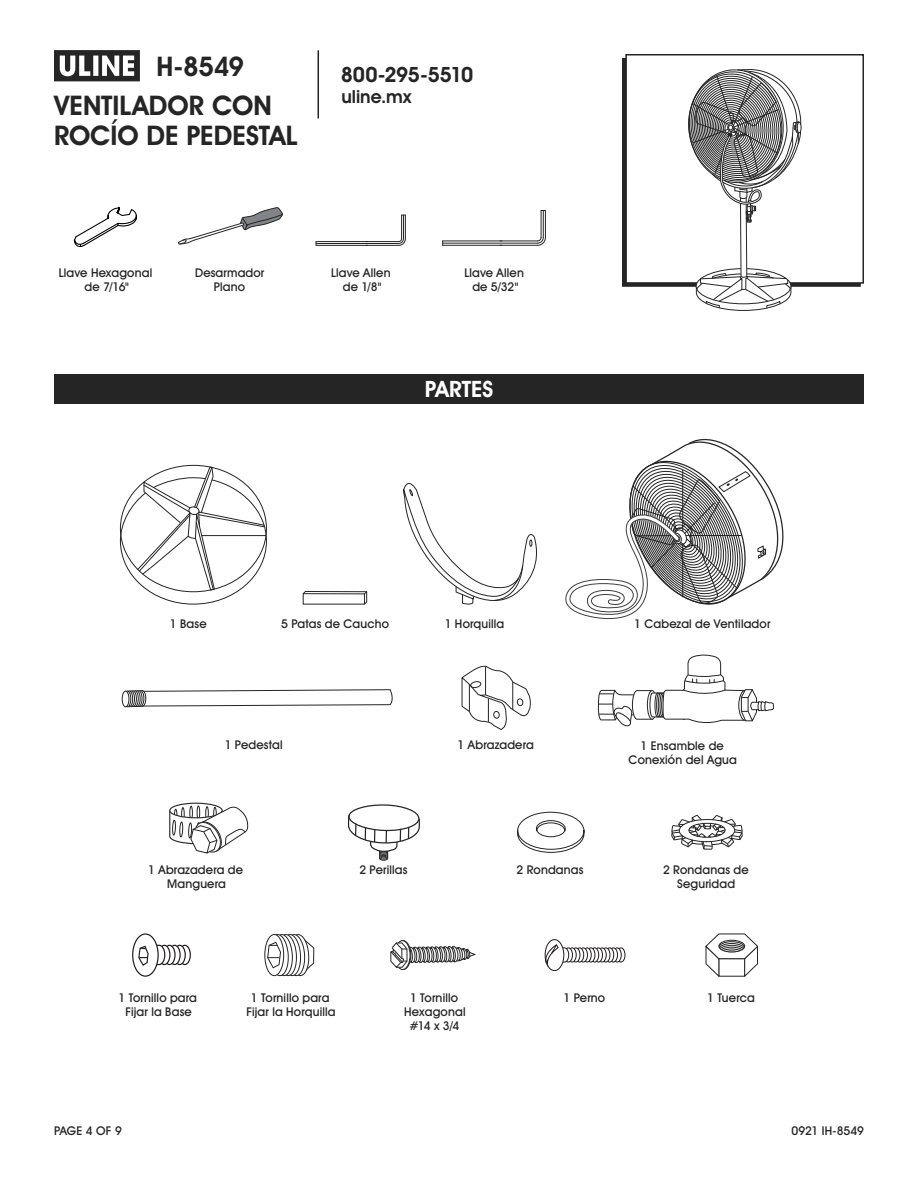
<style>
.page{position:relative;width:918px;height:1188px;background:#fff}
.page>*{position:absolute;margin:0;border:0;box-sizing:border-box;transform-origin:0 0}
.Page_Head{font:700 27px/30px "Uline Two Knine";color:#252525}
._2_HEADING_REVERSE{font:700 22.5px "Uline Two Knine";color:#fff}
.Page_Head__Phone_Num{font:700 21px "Uline Two Knine";letter-spacing:-.02em;color:#252525}
.Page_Head__web_addre{font:700 18px "Uline Two Knine";color:#252525}
._1_BODY__8pt{font:12px/14.4px "Uline Two Knine";letter-spacing:.015em;color:#252525;text-align:center}
._1_BODY__8pt-2{font:12px "Uline Two Knine";letter-spacing:-.005em;color:#252525}
.s1{font-weight:700}
</style>
<div class="page">
<hr style="left:318px;top:50px;width:1px;height:68px;background:#252525">
<svg style="left:54px;top:50px;width:86px;height:31px"></svg>
<div style="left:54px;top:374px;width:810px;height:30px;background:#252525"></div>
<div style="left:625px;top:54px;width:239px;height:230px;border:2px solid #252525"></div>
<svg style="left:683px;top:69px;width:119px;height:242px"></svg>
<svg style="left:74px;top:207px;width:63px;height:40px"></svg>
<svg style="left:178px;top:207px;width:105px;height:37px"></svg>
<svg style="left:398px;top:215px;width:8px;height:31px"></svg>
<hr style="left:316px;top:243px;width:83px;height:1px;background:#252525">
<hr style="left:316px;top:241px;width:83px;height:1px;background:#252525">
<hr style="left:316px;top:245px;width:83px;height:1px;background:#252525">
<svg style="left:537px;top:210px;width:9px;height:36px"></svg>
<hr style="left:443px;top:243px;width:95px;height:1px;background:#252525">
<hr style="left:443px;top:241px;width:95px;height:1px;background:#252525">
<hr style="left:443px;top:245px;width:95px;height:1px;background:#252525">
<div style="left:122px;top:691px;width:7px;height:16px;border:1px solid #252525;border-radius:50%"></div>
<svg style="left:403px;top:483px;width:134px;height:122px"></svg>
<svg style="left:302px;top:591px;width:66px;height:14px"></svg>
<svg style="left:705px;top:933px;width:53px;height:44px"></svg>
<div style="left:616px;top:947px;width:9px;height:15px;border:1px solid #201b1c;border-radius:50%"></div>
<div style="left:613px;top:947px;width:9px;height:15px;border:1px solid #201b1c;border-radius:50%"></div>
<svg style="left:609px;top:948px;width:8px;height:14px"></svg>
<div style="left:609px;top:947px;width:9px;height:15px;border:1px solid #201b1c;border-radius:50%"></div>
<svg style="left:606px;top:948px;width:8px;height:14px"></svg>
<div style="left:605px;top:947px;width:9px;height:15px;border:1px solid #201b1c;border-radius:50%"></div>
<svg style="left:602px;top:948px;width:8px;height:14px"></svg>
<div style="left:601px;top:947px;width:9px;height:15px;border:1px solid #201b1c;border-radius:50%"></div>
<svg style="left:598px;top:948px;width:8px;height:14px"></svg>
<div style="left:598px;top:947px;width:9px;height:15px;border:1px solid #201b1c;border-radius:50%"></div>
<svg style="left:594px;top:948px;width:8px;height:14px"></svg>
<div style="left:594px;top:947px;width:9px;height:15px;border:1px solid #201b1c;border-radius:50%"></div>
<svg style="left:591px;top:948px;width:8px;height:14px"></svg>
<div style="left:590px;top:947px;width:9px;height:15px;border:1px solid #201b1c;border-radius:50%"></div>
<svg style="left:587px;top:948px;width:8px;height:14px"></svg>
<div style="left:586px;top:947px;width:9px;height:15px;border:1px solid #201b1c;border-radius:50%"></div>
<svg style="left:583px;top:948px;width:8px;height:14px"></svg>
<div style="left:583px;top:947px;width:9px;height:15px;border:1px solid #201b1c;border-radius:50%"></div>
<div style="left:579px;top:947px;width:9px;height:15px;border:1px solid #201b1c;border-radius:50%"></div>
<svg style="left:120px;top:466px;width:147px;height:139px"></svg>
<svg style="left:598px;top:654px;width:176px;height:73px"></svg>
<svg style="left:565px;top:438px;width:219px;height:181px"></svg>
<svg style="left:124px;top:665px;width:461px;height:312px"></svg>
<svg style="left:671px;top:815px;width:72px;height:35px"></svg>
<p class="Page_Head" style="left:157px;top:51px;width:89px">H-8549</p>
<p class="Page_Head" style="left:54px;top:90px;width:245px">VENTILADOR CON<br>ROCÍO DE PEDESTAL</p>
<p class="Page_Head__Phone_Num" style="left:341px;top:62px;width:134px">800-295-5510</p>
<p class="Page_Head__web_addre" style="left:341px;top:86px;width:71px">uline.mx</p>
<p class="_1_BODY__8pt" style="left:59px;top:265px;width:95px">Llave Hexagonal de 7/16<span class="s1">"</span></p>
<p class="_1_BODY__8pt" style="left:195px;top:265px;width:71px">Desarmador<br>Plano</p>
<p class="_1_BODY__8pt" style="left:331px;top:265px;width:61px">Llave Allen de 1/8<span class="s1">"</span></p>
<p class="_1_BODY__8pt" style="left:464px;top:265px;width:61px">Llave Allen de 5/32<span class="s1">"</span></p>
<h1 class="_2_HEADING_REVERSE" style="left:425px;top:376px;width:70px">PARTES</h1>
<p class="_1_BODY__8pt" style="left:170px;top:616px;width:38px">1 Base</p>
<p class="_1_BODY__8pt" style="left:281px;top:616px;width:109px">5 Patas de Caucho</p>
<p class="_1_BODY__8pt" style="left:445px;top:616px;width:61px">1 Horquilla</p>
<p class="_1_BODY__8pt" style="left:634px;top:616px;width:138px">1 Cabezal de Ventilador</p>
<p class="_1_BODY__8pt" style="left:225px;top:738px;width:59px">1 Pedestal</p>
<p class="_1_BODY__8pt" style="left:458px;top:738px;width:78px">1 Abrazadera</p>
<p class="_1_BODY__8pt" style="left:629px;top:738px;width:110px">1 Ensamble de<br>Conexión del Agua</p>
<p class="_1_BODY__8pt" style="left:148px;top:862px;width:96px">1 Abrazadera de</p>
<p class="_1_BODY__8pt" style="left:359px;top:862px;width:50px">2 Perillas</p>
<p class="_1_BODY__8pt" style="left:167px;top:877px;width:60px">Manguera</p>
<p class="_1_BODY__8pt" style="left:516px;top:862px;width:69px">2 Rondanas</p>
<p class="_1_BODY__8pt" style="left:663px;top:862px;width:87px">2 Rondanas de<br>Seguridad</p>
<p class="_1_BODY__8pt" style="left:119px;top:990px;width:80px">1 Tornillo para<br>Fijar la Base</p>
<p class="_1_BODY__8pt" style="left:404px;top:990px;width:63px">1 Tornillo<br>Hexagonal #14 x 3/4</p>
<p class="_1_BODY__8pt" style="left:564px;top:990px;width:43px">1 Perno</p>
<p class="_1_BODY__8pt" style="left:707px;top:990px;width:49px">1 Tuerca</p>
<p class="_1_BODY__8pt" style="left:247px;top:990px;width:91px">1 Tornillo para<br>Fijar la Horquilla</p>
<p class="_1_BODY__8pt" style="left:54px;top:1124px;width:69px">PAGE 4 OF 9</p>
<p class="_1_BODY__8pt-2" style="left:791px;top:1124px;width:74px">0921 IH-8549</p>
</div>
